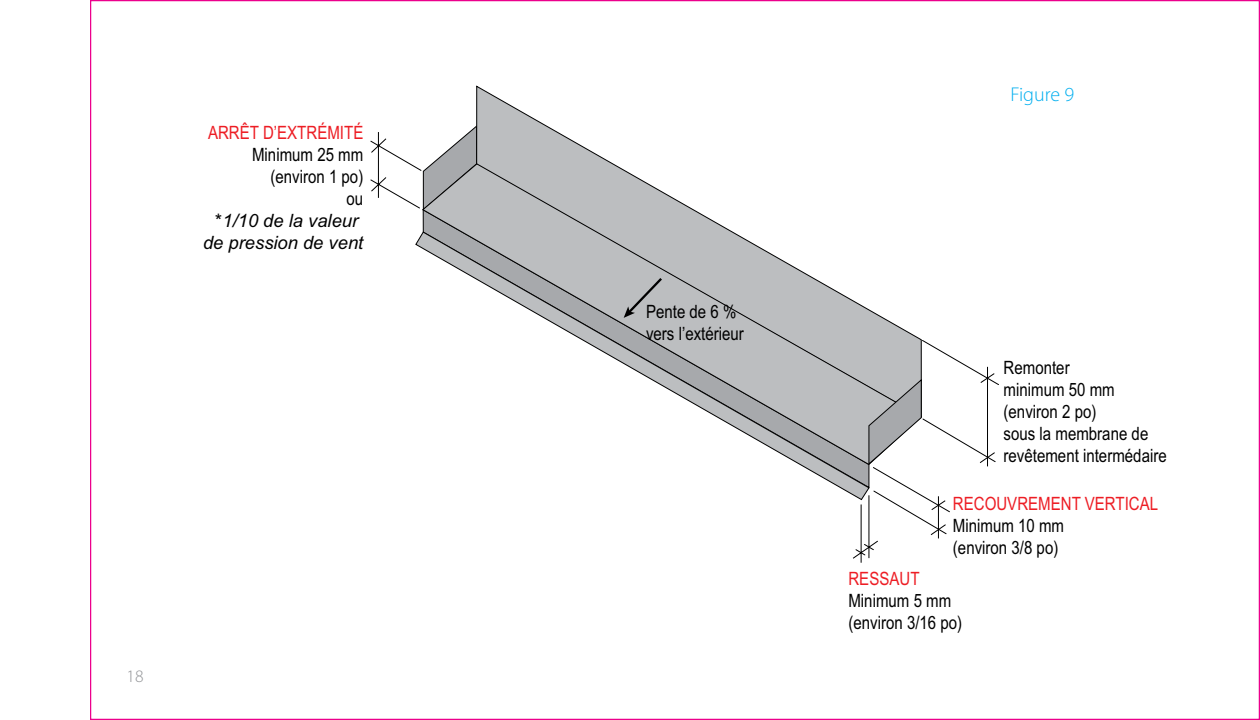
<style>
.page{position:relative;width:1260px;height:720px;background:#fff}
.page>*{position:absolute;margin:0;border:0;box-sizing:border-box;transform-origin:0 0}
.t1{font:300 20px "Myriad Pro";color:#00aeef}
.t2{font:18.25px/22px "Arial Narrow";color:#000}
.t3{font:18.25px "Arial Narrow";color:#ed1d24}
.t4{font:italic 18.25px/22px "Arial";color:#000;text-align:center}
.t5{font:300 17.5px "Myriad Pro";color:#939598}
</style>
<div class="page">
<svg style="left:470px;top:126px;width:6px;height:5px"></svg>
<svg style="left:476px;top:85px;width:80px;height:46px"></svg>
<svg style="left:370px;top:131px;width:552px;height:364px"></svg>
<svg style="left:852px;top:340px;width:147px;height:223px"></svg>
<hr style="left:987px;top:367px;width:1px;height:99px;background:#000">
<svg style="left:624px;top:276px;width:40px;height:42px;background:#abadaf"></svg>
<p class="t3" style="left:208px;top:122px;width:157px">ARRÊT D’EXTRÉMITÉ</p>
<p class="t2" style="left:252px;top:143px;width:113px;text-align:right">Minimum 25 mm (environ 1 po) ou</p>
<p class="t4" style="left:203px;top:210px;width:162px">*1/10 de la valeur de pression de vent</p>
<p class="t5" style="left:126px;top:666px;width:19px">18</p>
<p class="t2" style="left:646px;top:300px;width:99px">Pente de 6 % vers l’extérieur</p>
<p class="t1" style="left:1011px;top:84px;width:65px">Figure 9</p>
<p class="t2" style="left:1004px;top:356px;width:165px">Remonter<br>minimum 50 mm (environ 2 po)<br>sous la membrane de revêtement intermédaire</p>
<p class="t3" style="left:953px;top:493px;width:207px">RECOUVREMENT VERTICAL</p>
<p class="t2" style="left:953px;top:514px;width:113px">Minimum 10 mm (environ 3/8 po)</p>
<p class="t3" style="left:848px;top:568px;width:73px">RESSAUT</p>
<p class="t2" style="left:848px;top:589px;width:115px">Minimum 5 mm (environ 3/16 po)</p>
</div>
